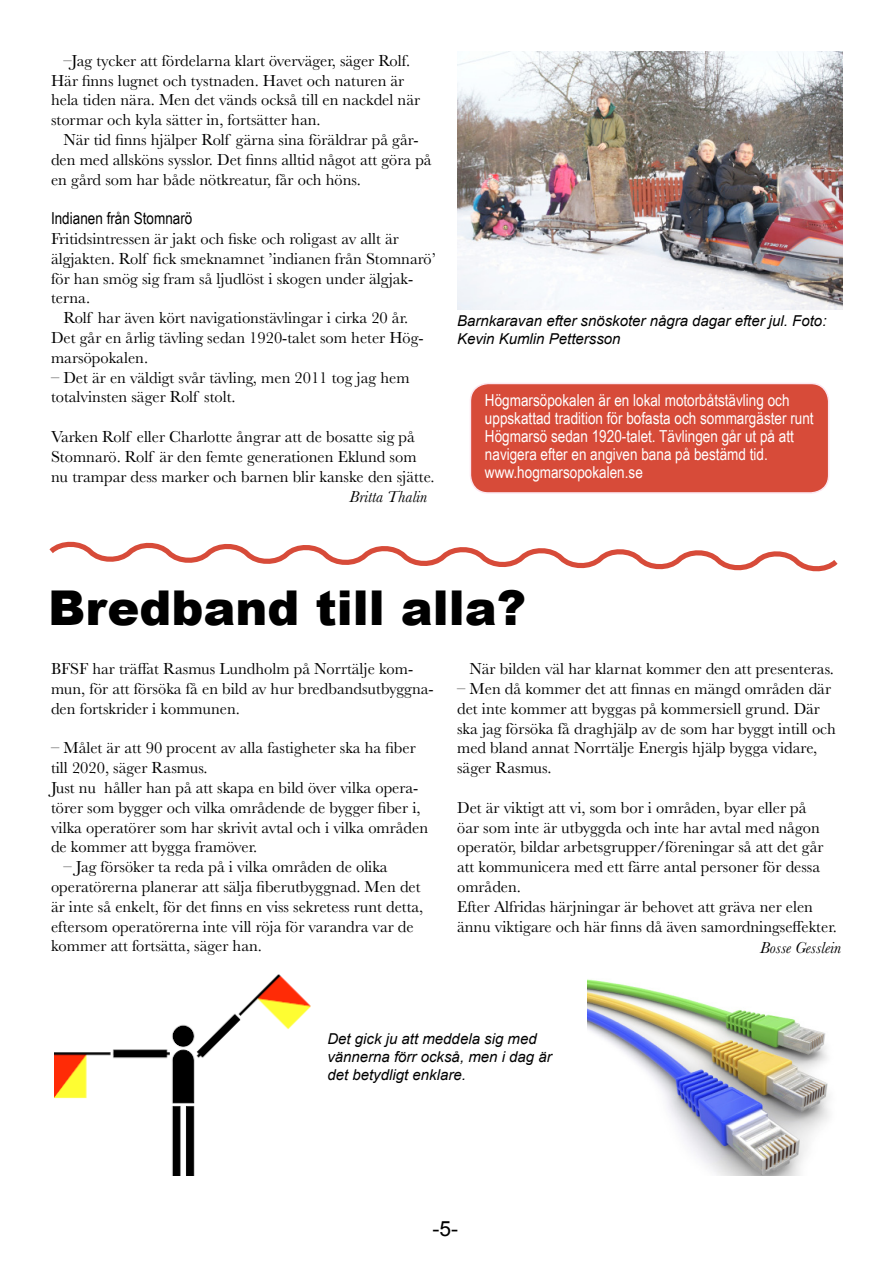
<style>
.page{position:relative;width:893px;height:1263px;background:#fff}
.page>*{position:absolute;margin:0;border:0;box-sizing:border-box;transform-origin:0 0}
.t1{font:900 48px "Arial";color:#000}
.t2{font:21px "Arial";color:#000}
.t3{font:16.5px/19.8px "Baskerville";color:#000}
.t4{font:16.5px/18px "Arial Narrow";color:#fff}
.t5{font:italic 16.5px "Baskerville";color:#000}
.t6{font:16.5px "Arial Narrow";color:#000}
.t7{font:italic 15px/18px "Arial";color:#000}
</style>
<div class="page">
<img style="left:457px;top:51px;width:385px;height:258px">
<svg style="left:49px;top:541px;width:789px;height:31px"></svg>
<img style="left:588px;top:979px;width:242px;height:197px">
<img style="left:54px;top:974px;width:256px;height:202px">
<div style="left:470px;top:383px;width:359px;height:110px;background:#d74b39;border-radius:18px"></div>
<div style="left:470px;top:383px;width:359px;height:111px;border:2px solid #fce7f0;border-radius:18px"></div>
<p class="t3" style="left:51px;top:51px;width:371px;text-indent:12px">–Jag tycker att fördelarna klart överväger, säger Rolf.<br>Här finns lugnet och tystnaden. Havet och naturen är hela tiden nära. Men det vänds också till en nackdel när stormar och kyla sätter in, fortsätter han.</p>
<p class="t3" style="left:51px;top:130px;width:382px;text-indent:12px">När tid finns hjälper Rolf gärna sina föräldrar på går&shy;den med allsköns sysslor. Det finns alltid något att göra på en gård som har både nötkreatur, får och höns.</p>
<p class="t6" style="left:51px;top:206px;width:143px">Indianen från Stomnarö</p>
<p class="t3" style="left:51px;top:229px;width:349px">Fritidsintressen är jakt och fiske och roligast av allt är</p>
<p class="t3" style="left:51px;top:249px;width:386px">älgjakten. Rolf fick smeknamnet ’indianen från Stomnarö’</p>
<p class="t3" style="left:51px;top:269px;width:364px">för han smög sig fram så ljudlöst i skogen under älgjak-</p>
<p class="t3" style="left:51px;top:288px;width:41px">terna.</p>
<p class="t3" style="left:63px;top:308px;width:346px">Rolf har även kört navigationstävlingar i cirka 20 år.</p>
<p class="t3" style="left:51px;top:328px;width:374px">Det går en årlig tävling sedan 1920-talet som heter Hög-</p>
<p class="t3" style="left:51px;top:348px;width:99px">marsöpokalen.</p>
<p class="t3" style="left:51px;top:368px;width:360px">– Det är en väldigt svår tävling, men 2011 tog jag hem totalvinsten säger Rolf stolt.</p>
<p class="t3" style="left:51px;top:427px;width:385px">Varken Rolf eller Charlotte ångrar att de bosatte sig på<br>Stomnarö. Rolf är den femte generationen Eklund som nu trampar dess marker och barnen blir kanske den sjätte.</p>
<p class="t5" style="left:350px;top:485px;width:79px">Britta Thalin</p>
<p class="t7" style="left:457px;top:312px;width:371px">Barnkaravan efter snöskoter några dagar efter jul. Foto:<br>Kevin Kumlin Pettersson</p>
<p class="t4" style="left:485px;top:391px;width:330px">Högmarsöpokalen är en lokal motorbåtstävling och uppskattad tradition för bofasta och sommargäster runt Högmarsö sedan 1920-talet. Tävlingen går ut på att navigera efter en angiven bana på bestämd tid. www.hogmarsopokalen.se</p>
<h1 class="t1" style="left:48px;top:573px;width:480px">Bredband till alla?</h1>
<p class="t3" style="left:51px;top:659px;width:384px">BFSF har träffat Rasmus Lundholm på Norrtälje kom&shy;mun, för att försöka få en bild av hur bredbandsutbyggna&shy;den fortskrider i kommunen.</p>
<p class="t3" style="left:51px;top:738px;width:379px">– Målet är att 90 procent av alla fastigheter ska ha fiber till 2020, säger Rasmus.<br>Just nu håller han på att skapa en bild över vilka opera&shy;törer som bygger och vilka områdende de bygger fiber i, vilka operatörer som har skrivit avtal och i vilka områden de kommer att bygga framöver.</p>
<p class="t3" style="left:51px;top:857px;width:374px;text-indent:12px">– Jag försöker ta reda på i vilka områden de olika operatörerna planerar att sälja fiberutbyggnad. Men det är inte så enkelt, för det finns en viss sekretess runt detta, eftersom operatörerna inte vill röja för varandra var de kommer att fortsätta, säger han.</p>
<p class="t3" style="left:469px;top:659px;width:366px">När bilden väl har klarnat kommer den att presenteras.</p>
<p class="t3" style="left:457px;top:679px;width:380px">– Men då kommer det att finnas en mängd områden där det inte kommer att byggas på kommersiell grund. Där ska jag försöka få draghjälp av de som har byggt intill och med bland annat Norrtälje Energis hjälp bygga vidare, säger Rasmus.</p>
<p class="t3" style="left:457px;top:798px;width:381px">Det är viktigt att vi, som bor i områden, byar eller på<br>öar som inte är utbyggda och inte har avtal med någon operatör, bildar arbetsgrupper/föreningar så att det går att kommunicera med ett färre antal personer för dessa områden.<br>Efter Alfridas härjningar är behovet att gräva ner elen ännu viktigare och här finns då även samordningseffekter.</p>
<p class="t5" style="left:760px;top:937px;width:82px">Bosse Gesslein</p>
<p class="t7" style="left:327px;top:1030px;width:226px">Det gick ju att meddela sig med vännerna förr också, men i dag är det betydligt enklare.</p>
<p class="t2" style="left:433px;top:1215px;width:27px">-5-</p>
</div>
